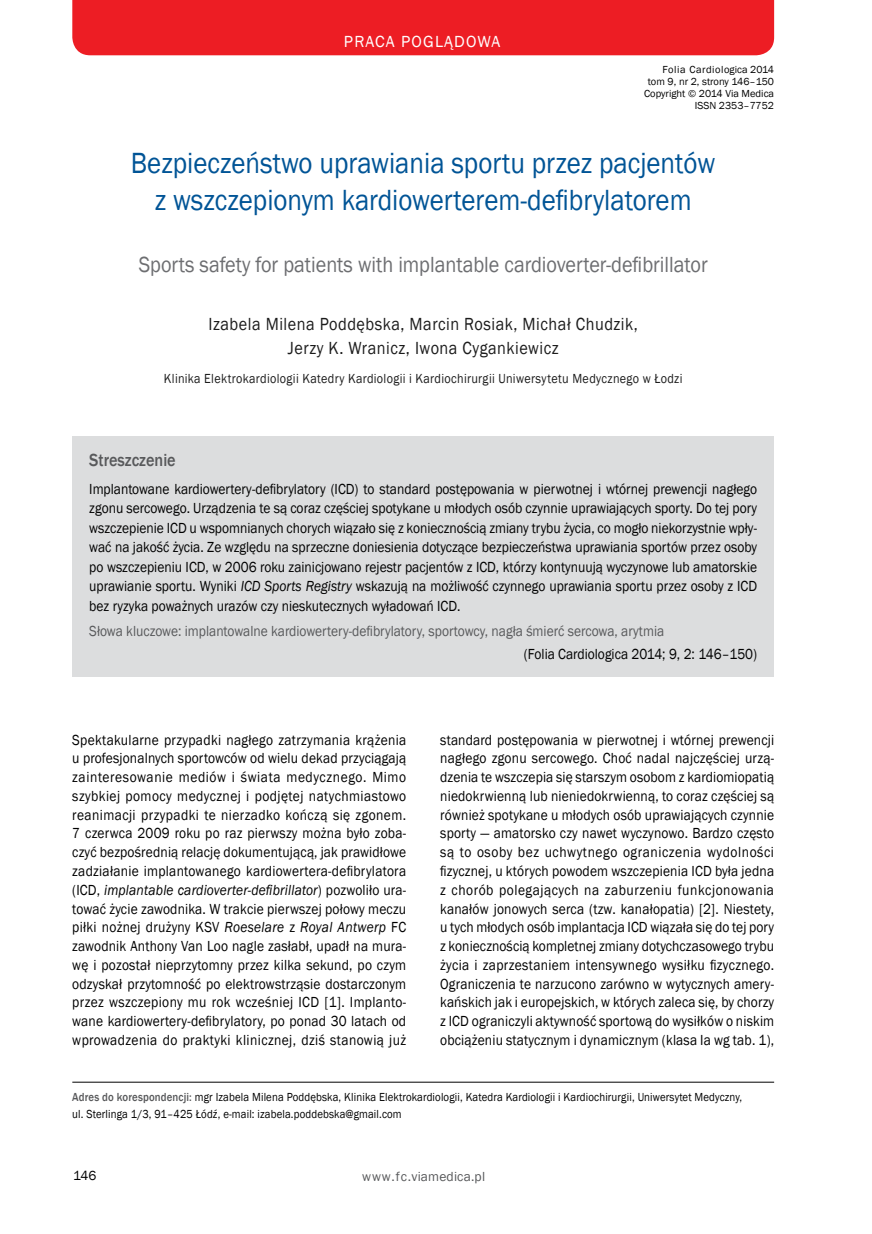
<style>
.page{position:relative;width:872px;height:1234px;background:#fff}
.page>*{position:absolute;margin:0;border:0;box-sizing:border-box;transform-origin:0 0}
.t1{font:30px/36.6px "Franklin Gothic";color:#005496;text-align:center;scale:.9 1}
.t2{font:22.5px "Franklin Gothic";color:#6d6e71;scale:.9 1}
.t3{font:18px/24px "Franklin Gothic";letter-spacing:.03em;color:#1c1c1c;text-align:center;scale:.9 1}
.t4{font:500 18px "Franklin Gothic";color:#58595b;scale:.9 1}
.t5{font:16.5px "Franklin Gothic";letter-spacing:.07em;color:#fff}
.t6{font:15px/18.8px "Franklin Gothic";letter-spacing:.01em;color:#000;text-align:justify;scale:.9 1}
.t7{font:15px "Franklin Gothic";color:#58595b;scale:.9 1}
.t8{font:13.5px "Franklin Gothic";letter-spacing:.025em;color:#1c1c1c;scale:.9 1}
.t9{font:13.5px "Franklin Gothic";letter-spacing:.015em;color:#58595b}
.t10{font:13.5px "Franklin Gothic";color:#000}
.t11{font:12px/16.5px "Franklin Gothic";letter-spacing:.01em;color:#000;scale:.9 1}
.t12{font:10.5px/12px "Franklin Gothic";color:#000;text-align:right}
.s1{font-style:italic}
.s2{font-weight:500;color:#58595b}
</style>
<div class="page">
<div style="left:72px;top:0;width:702px;height:55px;background:#ed1d24"></div>
<hr style="left:72px;top:1081px;width:702px;height:1px;background:#000">
<div style="left:72px;top:436px;width:702px;height:240px;background:#dcddde"></div>
<p class="t5" style="left:344px;top:31px;width:158px">praca POGLĄDOWA</p>
<p class="t12" style="left:644px;top:64px;width:131px">Folia Cardiologica 2014 tom 9, nr 2, strony 146–150<br>Copyright © 2014 Via Medica<br>ISSN 2353–7752</p>
<h1 class="t1" style="left:131px;top:146px;width:651px">Bezpieczeństwo uprawiania sportu przez pacjentów z wszczepionym kardiowerterem-defibrylatorem</h1>
<h2 class="t2" style="left:139px;top:250px;width:634px">Sports safety for patients with implantable cardioverter-defibrillator</h2>
<p class="t3" style="left:208px;top:312px;width:479px">Izabela Milena Poddębska, Marcin Rosiak, Michał Chudzik,<br>Jerzy K. Wranicz, Iwona Cygankiewicz</p>
<p class="t8" style="left:164px;top:370px;width:577px">Klinika Elektrokardiologii Katedry Kardiologii i Kardiochirurgii Uniwersytetu Medycznego w Łodzi</p>
<p class="t4" style="left:89px;top:448px;width:98px">Streszczenie</p>
<p class="t6" style="left:89px;top:479px;width:743px;line-height:19.5px">Implantowane kardiowertery-defibrylatory (ICD) to standard postępowania w pierwotnej i wtórnej prewencji nagłego zgonu sercowego. Urządzenia te są coraz częściej spotykane u młodych osób czynnie uprawiających sporty. Do tej pory wszczepienie ICD u wspomnianych chorych wiązało się z koniecznością zmiany trybu życia, co mogło niekorzystnie wpły&shy;wać na jakość życia. Ze względu na sprzeczne doniesienia dotyczące bezpieczeństwa uprawiania sportów przez osoby po wszczepieniu ICD, w 2006 roku zainicjowano rejestr pacjentów z ICD, którzy kontynuują wyczynowe lub amatorskie uprawianie sportu. Wyniki <span class="s1">ICD Sports Registry</span> wskazują na możliwość czynnego uprawiania sportu przez osoby z ICD bez ryzyka poważnych urazów czy nieskutecznych wyładowań ICD.</p>
<p class="t7" style="left:89px;top:621px;width:640px">Słowa kluczowe: implantowalne kardiowertery-defibrylatory, sportowcy, nagła śmierć sercowa, arytmia</p>
<p class="t6" style="left:524px;top:645px;width:260px">(Folia Cardiologica 2014; 9, 2: 146–150)</p>
<p class="t6" style="left:72px;top:730px;width:372px">Spektakularne przypadki nagłego zatrzymania krążenia u profesjonalnych sportowców od wielu dekad przyciągają zainteresowanie mediów i świata medycznego. Mimo szybkiej pomocy medycznej i podjętej natychmiastowo reanimacji przypadki te nierzadko kończą się zgonem.<br>7 czerwca 2009 roku po raz pierwszy można było zoba&shy;czyć bezpośrednią relację dokumentującą, jak prawidłowe zadziałanie implantowanego kardiowertera-defibrylatora (ICD, <span class="s1">implantable cardioverter-defibrillator</span>) pozwoliło ura&shy;tować życie zawodnika. W trakcie pierwszej połowy meczu piłki nożnej drużyny KSV <span class="s1">Roeselare</span> z <span class="s1">Royal Antwerp</span> FC zawodnik Anthony Van Loo nagle zasłabł, upadł na mura&shy;wę i pozostał nieprzytomny przez kilka sekund, po czym odzyskał przytomność po elektrowstrząsie dostarczonym przez wszczepiony mu rok wcześniej ICD [1]. Implanto&shy;wane kardiowertery-defibrylatory, po ponad 30 latach od wprowadzenia do praktyki klinicznej, dziś stanowią już</p>
<p class="t6" style="left:440px;top:730px;width:372px">standard postępowania w pierwotnej i wtórnej prewencji nagłego zgonu sercowego. Choć nadal najczęściej urzą&shy;dzenia te wszczepia się starszym osobom z kardiomiopatią niedokrwienną lub nieniedokrwienną, to coraz częściej są również spotykane u młodych osób uprawiających czynnie sporty — amatorsko czy nawet wyczynowo. Bardzo często są to osoby bez uchwytnego ograniczenia wydolności fizycznej, u których powodem wszczepienia ICD była jedna z chorób polegających na zaburzeniu funkcjonowania kanałów jonowych serca (tzw. kanałopatia) [2]. Niestety, u tych młodych osób implantacja ICD wiązała się do tej pory z koniecznością kompletnej zmiany dotychczasowego trybu życia i zaprzestaniem intensywnego wysiłku fizycznego.<br>Ograniczenia te narzucono zarówno w wytycznych amery&shy;kańskich jak i europejskich, w których zaleca się, by chorzy z ICD ograniczyli aktywność sportową do wysiłków o niskim obciążeniu statycznym i dynamicznym (klasa Ia wg tab. 1),</p>
<p class="t11" style="left:72px;top:1088px;width:746px"><span class="s2">Adres do korespondencji:</span> mgr Izabela Milena Poddębska, Klinika Elektrokardiologii, Katedra Kardiologii i Kardiochirurgii, Uniwersytet Medyczny, ul. Sterlinga 1/3, 91–425 Łódź, e-mail: izabela.poddebska@gmail.com</p>
<p class="t10" style="left:73px;top:1166px;width:25px">146</p>
<p class="t9" style="left:362px;top:1167px;width:124px">www.fc.viamedica.pl</p>
</div>
